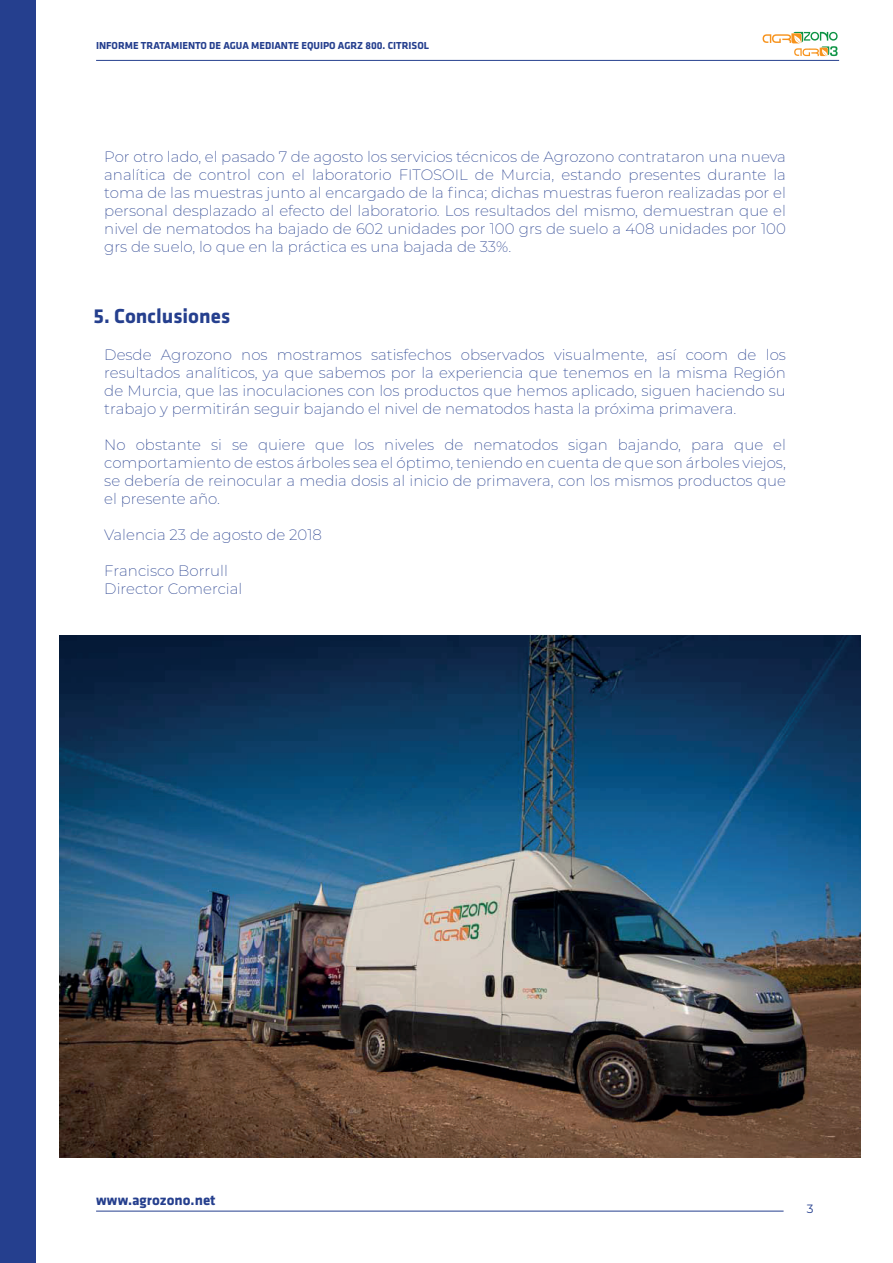
<style>
.page{position:relative;width:893px;height:1263px;background:#fff}
.page>*{position:absolute;margin:0;border:0;box-sizing:border-box;transform-origin:0 0}
.t1{font:700 21px "Klavika";color:#253f8e}
.t2{font:200 15px/18px "Montserrat";color:#253f8e;text-align:justify}
.t3{font:700 15px "Klavika";color:#253f8e}
.t4{font:12px "Montserrat";color:#253f8e}
.t5{font:700 10.5px "Klavika";color:#253f8e}
</style>
<div class="page">
<hr style="left:96px;top:60px;width:743px;height:1px;background:#253f8e">
<hr style="left:96px;top:1211px;width:688px;height:1px;background:#253f8e">
<svg style="left:763px;top:32px;width:75px;height:24px"></svg>
<div style="left:0;top:0;width:35px;height:1263px;background:#253f8e"></div>
<img style="left:60px;top:636px;width:800px;height:522px">
<p class="t5" style="left:96px;top:40px;width:334px">INFORME TRATAMIENTO DE AGUA MEDIANTE EQUIPO AGRZ 800. CITRISOL</p>
<p class="t2" style="left:104px;top:147px;width:683px">Por otro lado, el pasado 7 de agosto los servicios técnicos de Agrozono contrataron una nueva analítica de control con el laboratorio FITOSOIL de Murcia, estando presentes durante la toma de las muestras junto al encargado de la finca; dichas muestras fueron realizadas por el personal desplazado al efecto del laboratorio. Los resultados del mismo, demuestran que el nivel de nematodos ha bajado de 602 unidades por 100 grs de suelo a 408 unidades por 100 grs de suelo, lo que en la práctica es una bajada de 33%.</p>
<h1 class="t1" style="left:94px;top:305px;width:138px">5. Conclusiones</h1>
<p class="t2" style="left:104px;top:345px;width:683px">Desde Agrozono nos mostramos satisfechos observados visualmente, así coom de los resultados analíticos, ya que sabemos por la experiencia que tenemos en la misma Región de Murcia, que las inoculaciones con los productos que hemos aplicado, siguen haciendo su trabajo y permitirán seguir bajando el nivel de nematodos hasta la próxima primavera.</p>
<p class="t2" style="left:104px;top:435px;width:683px">No obstante si se quiere que los niveles de nematodos sigan bajando, para que el comportamiento de estos árboles sea el óptimo, teniendo en cuenta de que son árboles viejos, se debería de reinocular a media dosis al inicio de primavera, con los mismos productos que el presente año.</p>
<p class="t2" style="left:104px;top:525px;width:219px">Valencia 23 de agosto de 2018</p>
<p class="t2" style="left:104px;top:561px;width:139px">Francisco Borrull<br>Director Comercial</p>
<p class="t3" style="left:96px;top:1192px;width:121px">www.agrozono.net</p>
<p class="t4" style="left:807px;top:1201px;width:8px">3</p>
</div>
